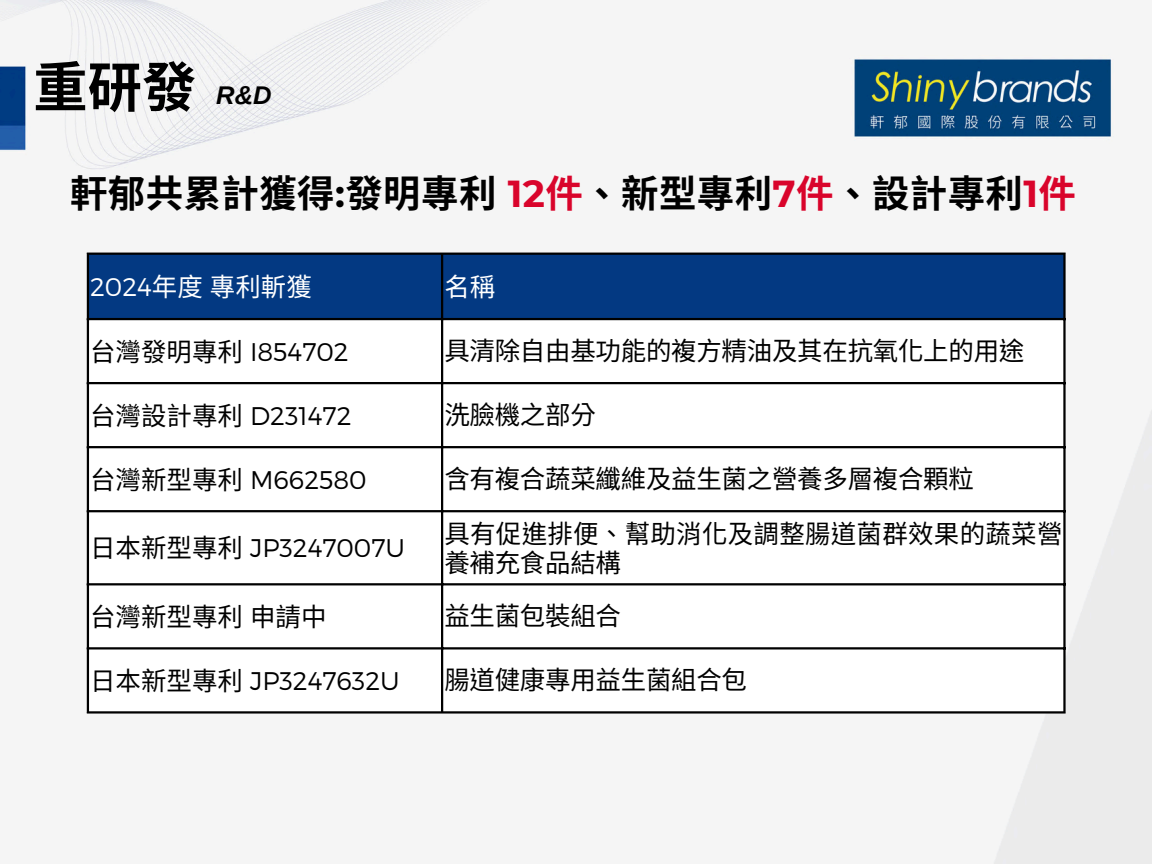
<style>
.page{position:relative;width:1152px;height:864px;background:#fff}
.page>*{position:absolute;margin:0;border:0;box-sizing:border-box;transform-origin:0 0}
.t1{font:700 54.45px "Noto Sans CJ Ksc";color:#000}
.t2{font:700 37.5px "Noto Sans CJ Ksc";letter-spacing:.01em;color:#000}
.t3{font:italic 700 25.65px "Arimo";color:#000}
.t4{font:25.5px "Noto Sans CJ Ksc";letter-spacing:-.01em;color:#000}
.t5{font:300 25.5px "Montserrat";color:#000}
.t6{font:25.5px/29.2px "Noto Sans CJ Ksc";letter-spacing:.01em;color:#000}
.t7{font:25.5px "Noto Sans CJ Ksc";color:#fff}
.s1{font-family:"Montserrat"}
.s2{font-family:"Montserrat";color:#d9042b}
.s3{color:#d9042b}
.s4{font-family:"Montserrat";font-weight:300}
.s5{font-family:"Noto Sans CJ Ksc";font-weight:400}
</style>
<div class="page">
<img style="left:0;top:0;width:1152px;height:864px">
<div style="left:89px;top:255px;width:974px;height:63px;background:#033982"></div>
<svg style="left:89px;top:320px;width:974px;height:391px"></svg>
<hr style="left:87px;top:255px;width:2px;height:456px;background:#000">
<hr style="left:441px;top:255px;width:2px;height:456px;background:#000">
<hr style="left:1063px;top:255px;width:3px;height:456px;background:#000">
<hr style="left:87px;top:253px;width:979px;height:2px;background:#000">
<hr style="left:87px;top:318px;width:979px;height:2px;background:#000">
<hr style="left:87px;top:382px;width:979px;height:2px;background:#000">
<hr style="left:87px;top:446px;width:979px;height:2px;background:#000">
<hr style="left:87px;top:510px;width:979px;height:2px;background:#000">
<hr style="left:87px;top:583px;width:979px;height:2px;background:#000">
<hr style="left:87px;top:647px;width:979px;height:3px;background:#000">
<hr style="left:87px;top:711px;width:979px;height:3px;background:#000">
<p class="t1" style="left:33px;top:44px;width:165px">重研發</p>
<p class="t3" style="left:216px;top:81px;width:57px">R&amp;D</p>
<p class="t2" style="left:70px;top:163px;width:1007px">軒郁共累計獲得<span class="s1">:</span>發明專利 <span class="s2">12</span><span class="s3">件</span>、 新型專利<span class="s2">7</span><span class="s3">件</span>、 設計專利<span class="s2">1</span><span class="s3">件</span></p>
<h1 class="t7" style="left:90px;top:267px;width:221px"><span class="s4">2024</span>年度專利斬獲</h1>
<p class="t7" style="left:444px;top:267px;width:52px">名稱</p>
<h2 class="t5" style="left:90px;top:335px;width:260px"><span class="s5">台灣發明專利</span> I854702</h2>
<p class="t4" style="left:444px;top:330px;width:580px">具清除自由基功能的複方精油及其在抗氧化上的用途</p>
<p class="t5" style="left:90px;top:399px;width:263px"><span class="s5">台灣設計專利</span> D231472</p>
<p class="t4" style="left:444px;top:394px;width:151px">洗臉機之部分</p>
<p class="t5" style="left:90px;top:463px;width:278px"><span class="s5">台灣新型專利</span> M662580</p>
<p class="t4" style="left:444px;top:458px;width:529px">含有複合蔬菜纖維及益生菌之營養多層複合顆粒</p>
<p class="t5" style="left:90px;top:532px;width:316px"><span class="s5">日本新型專利</span> JP3247007U</p>
<p class="t6" style="left:444px;top:517px;width:617px">具有促進排便、 幫助消化及調整腸道菌群效果的蔬菜營養補充食品結構</p>
<p class="t4" style="left:90px;top:596px;width:238px">台灣新型專利申請中</p>
<p class="t4" style="left:444px;top:595px;width:178px">益生菌包裝組合</p>
<p class="t5" style="left:90px;top:664px;width:311px"><span class="s5">日本新型專利</span> JP3247632U</p>
<p class="t4" style="left:444px;top:659px;width:304px">腸道健康專用益生菌組合包</p>
</div>
